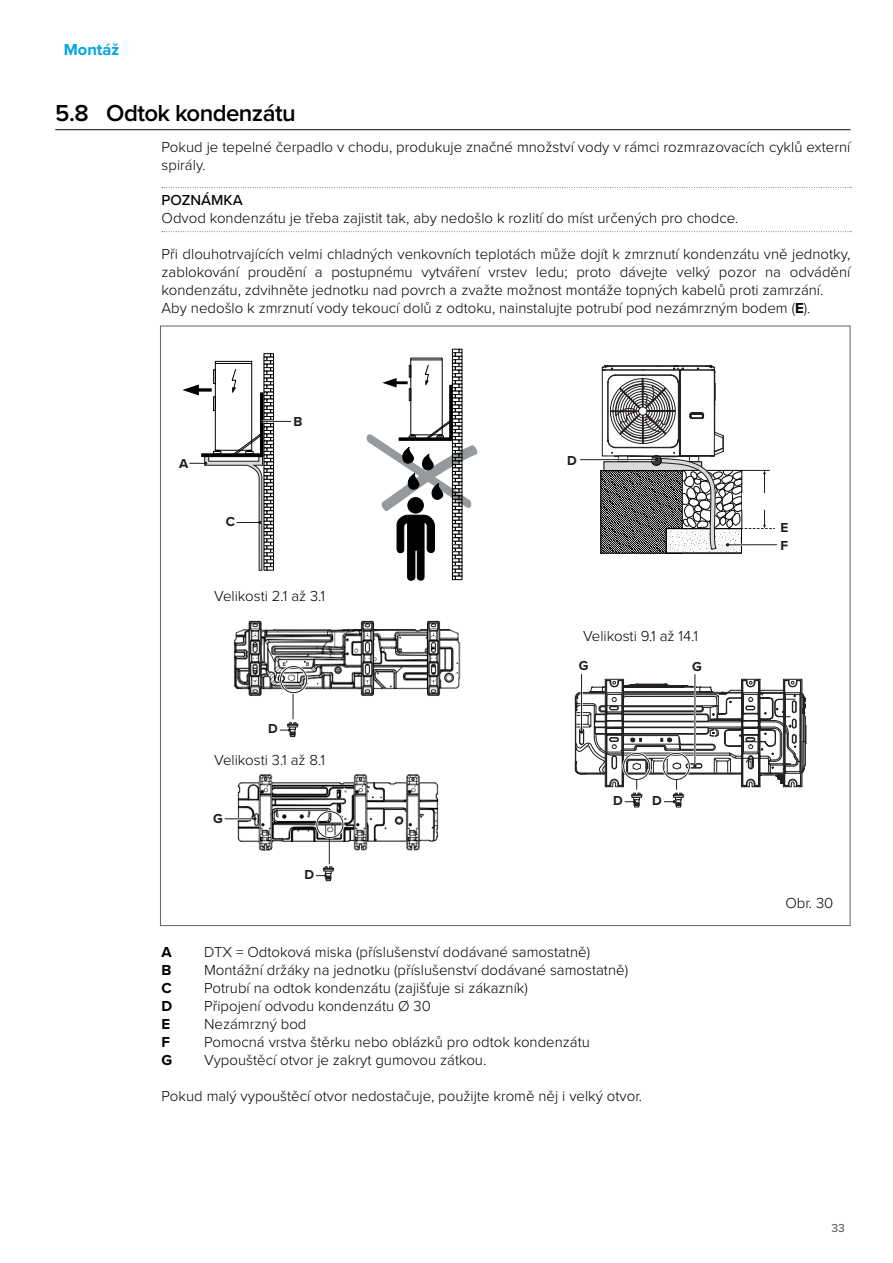
<style>
.page{position:relative;width:893px;height:1263px;background:#fff}
.page>*{position:absolute;margin:0;border:0;box-sizing:border-box;transform-origin:0 0}
.t1{font:600 24px "Proxima Nova";letter-spacing:-.025em;color:#000}
.t2{font:700 16.5px "Proxima Nova";color:#00a5e3}
.Testo{font:300 15px/18px "Proxima Nova";color:#000}
.Testo_avvertenze{font:300 15px "Proxima Nova";color:#000}
.Titolo_Nota{font:500 15px "Proxima Nova";color:#000}
.t3{font:700 15px "Proxima Nova";color:#000}
.t4{font:700 13.5px/18px "Proxima Nova";color:#1d1d1b}
.t5{font:500 12px "Proxima Nova";color:#636366}
.s1{font-weight:700}
</style>
<div class="page">
<hr style="left:55px;top:129px;width:795px;height:1px;background:#000">
<svg style="left:162px;top:187px;width:689px;height:1px"></svg>
<svg style="left:162px;top:231px;width:689px;height:1px"></svg>
<div style="left:601px;top:470px;width:82px;height:83px;border:1px solid #000"></div>
<svg style="left:669px;top:550px;width:71px;height:1px"></svg>
<svg style="left:367px;top:349px;width:110px;height:232px"></svg>
<img style="left:224px;top:774px;width:215px;height:77px">
<img style="left:233px;top:620px;width:227px;height:76px">
<hr style="left:225px;top:818px;width:32px;height:2px;background:#fff">
<hr style="left:225px;top:818px;width:30px;height:1px;background:#1d1d1b">
<hr style="left:580px;top:459px;width:76px;height:1px;background:#1d1d1b">
<hr style="left:727px;top:544px;width:50px;height:1px;background:#1d1d1b">
<svg style="left:602px;top:365px;width:173px;height:185px"></svg>
<hr style="left:261px;top:421px;width:30px;height:1px;background:#1d1d1b">
<svg style="left:182px;top:353px;width:92px;height:218px"></svg>
<hr style="left:695px;top:674px;width:1px;height:92px;background:#1d1d1b">
<hr style="left:581px;top:674px;width:1px;height:58px;background:#1d1d1b">
<div style="left:316px;top:810px;width:28px;height:29px;border:3px solid #fff;border-radius:50%"></div>
<div style="left:316px;top:811px;width:27px;height:27px;border:1px solid #231f20;border-radius:50%"></div>
<div style="left:279px;top:665px;width:29px;height:29px;border:3px solid #fff;border-radius:50%"></div>
<div style="left:280px;top:666px;width:27px;height:27px;border:1px solid #231f20;border-radius:50%"></div>
<svg style="left:575px;top:679px;width:231px;height:128px"></svg>
<svg style="left:316px;top:838px;width:18px;height:43px"></svg>
<svg style="left:280px;top:693px;width:18px;height:44px"></svg>
<p class="t2" style="left:64px;top:37px;width:57px">Montáž</p>
<p class="t1" style="left:55px;top:95px;width:242px">5.8 Odtok kondenzátu</p>
<p class="Testo" style="left:162px;top:137px;width:690px">Pokud je tepelné čerpadlo v chodu, produkuje značné množství vody v rámci rozmrazovacích cyklů externí spirály.</p>
<p class="Titolo_Nota" style="left:162px;top:189px;width:83px">POZNÁMKA</p>
<p class="Testo_avvertenze" style="left:162px;top:207px;width:578px">Odvod kondenzátu je třeba zajistit tak, aby nedošlo k rozlití do míst určených pro chodce.</p>
<p class="Testo" style="left:162px;top:244px;width:690px;text-align:justify">Při dlouhotrvajících velmi chladných venkovních teplotách může dojít k zmrznutí kondenzátu vně jednotky, zablokování proudění a postupnému vytváření vrstev ledu; proto dávejte velký pozor na odvádění kondenzátu, zdvihněte jednotku nad povrch a zvažte možnost montáže topných kabelů proti zamrzání.</p>
<p class="Testo" style="left:162px;top:298px;width:650px">Aby nedošlo k zmrznutí vody tekoucí dolů z odtoku, nainstalujte potrubí pod nezámrzným bodem (<span class="s1">E</span>).</p>
<p class="t4" style="left:179px;top:454px;width:11px">A</p>
<p class="t4" style="left:226px;top:513px;width:11px">C</p>
<p class="t4" style="left:294px;top:412px;width:10px">B</p>
<p class="Testo" style="left:214px;top:586px;width:112px">Velikosti 2.1 až 3.1</p>
<p class="t4" style="left:268px;top:719px;width:11px">D</p>
<p class="Testo" style="left:214px;top:750px;width:112px">Velikosti 3.1 až 8.1</p>
<p class="t4" style="left:213px;top:809px;width:11px">G</p>
<p class="t4" style="left:305px;top:865px;width:11px">D</p>
<p class="t4" style="left:567px;top:451px;width:11px">D</p>
<p class="Testo" style="left:583px;top:626px;width:116px">Velikosti 9.1 až 14.1</p>
<p class="t4" style="left:579px;top:656px;width:11px">G</p>
<p class="t4" style="left:692px;top:657px;width:11px">G</p>
<p class="t4" style="left:613px;top:791px;width:11px">D</p>
<p class="t4" style="left:652px;top:791px;width:11px">D</p>
<p class="t3" style="left:162px;top:941px;width:12px">A</p>
<p class="Testo" style="left:204px;top:942px;width:387px">DTX = Odtoková miska (příslušenství dodávané samostatně)</p>
<p class="t3" style="left:162px;top:959px;width:11px">B</p>
<p class="Testo" style="left:204px;top:960px;width:425px">Montážní držáky na jednotku (příslušenství dodávané samostatně)</p>
<p class="t3" style="left:162px;top:977px;width:12px">C</p>
<p class="Testo" style="left:204px;top:978px;width:325px">Potrubí na odtok kondenzátu (zajišťuje si zákazník)</p>
<p class="t3" style="left:162px;top:995px;width:12px">D</p>
<p class="Testo" style="left:204px;top:996px;width:228px">Připojení odvodu kondenzátu Ø 30</p>
<p class="t3" style="left:162px;top:1013px;width:10px">E</p>
<p class="Testo" style="left:204px;top:1014px;width:104px">Nezámrzný bod</p>
<p class="t3" style="left:162px;top:1031px;width:10px">F</p>
<p class="Testo" style="left:204px;top:1032px;width:387px">Pomocná vrstva štěrku nebo oblázků pro odtok kondenzátu</p>
<p class="t3" style="left:162px;top:1049px;width:12px">G</p>
<p class="Testo" style="left:204px;top:1050px;width:284px">Vypouštěcí otvor je zakryt gumovou zátkou.</p>
<p class="Testo" style="left:162px;top:1086px;width:482px">Pokud malý vypouštěcí otvor nedostačuje, použijte kromě něj i velký otvor.</p>
<p class="t4" style="left:780px;top:519px;width:9px">E<br>F</p>
<p class="Testo" style="left:785px;top:893px;width:49px">Obr. 30</p>
<p class="t5" style="left:831px;top:1219px;width:15px">33</p>
</div>
